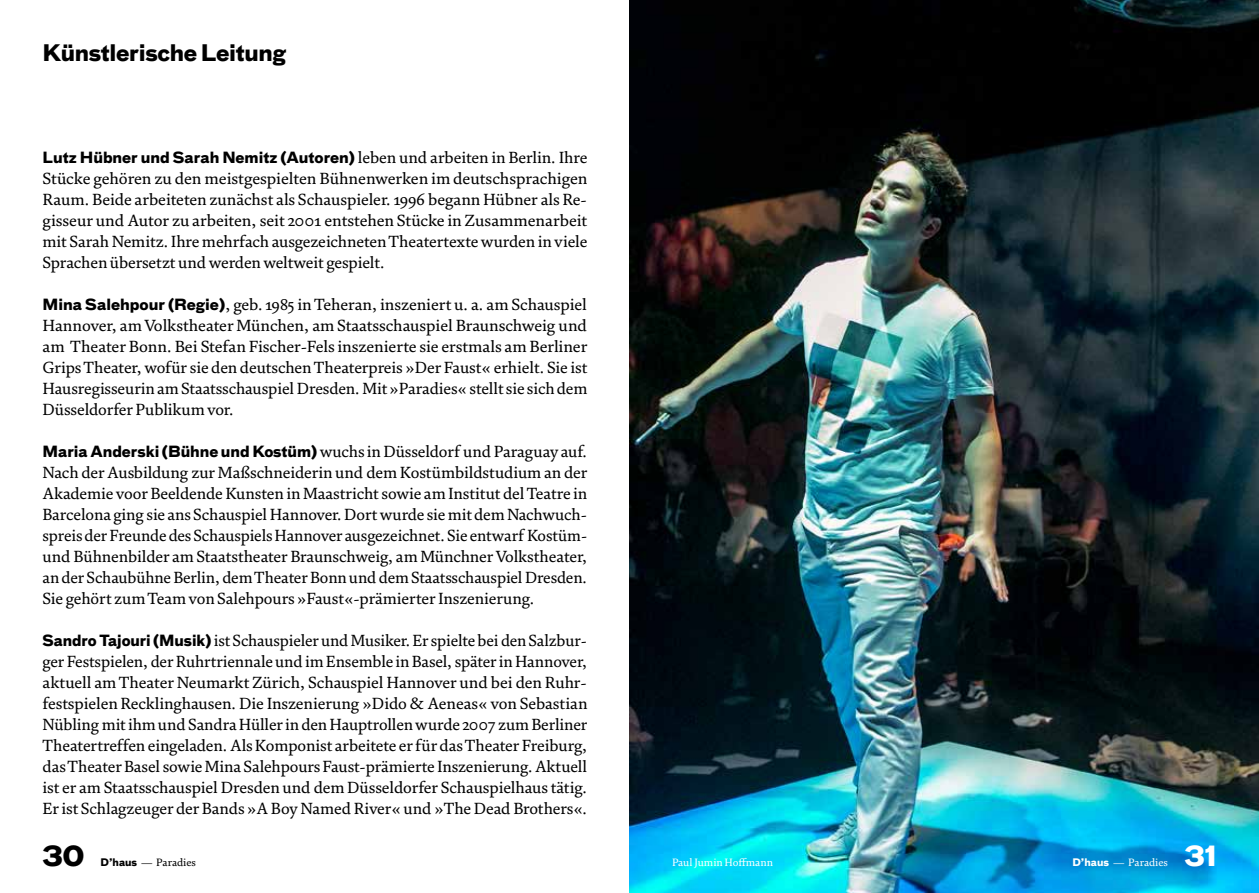
<style>
.page{position:relative;width:1259px;height:893px;background:#fff}
.page>*{position:absolute;margin:0;border:0;box-sizing:border-box;transform-origin:0 0}
.t1{font:700 27px "Bau Pro";color:#000}
.t2{font:700 27px "Bau Pro";color:#fff}
.t3{font:700 22.2px "Bau Pro";letter-spacing:-.015em;color:#000}
.t4{font:16.5px/21px "FS Brabo";letter-spacing:-.005em;color:#000;text-align:justify}
.t5{font:700 15px "Bau Pro";color:#000}
.t6{font:10.8px "FS Brabo";letter-spacing:-.005em;color:#fff}
.t7{font:10.8px "FS Brabo";letter-spacing:-.005em;color:#000}
.s1{font-family:"FS Brabo";font-weight:400;font-size:16.5px}
.s2{font-family:"Bau Pro";font-weight:700;font-size:15px}
.s3{font-family:"Bau Pro";font-weight:700;font-size:10.2px}
</style>
<div class="page">
<img style="left:629px;top:0;width:630px;height:893px">
<h2 class="t3" style="left:43px;top:33px;width:245px">Künstlerische Leitung</h2>
<p class="t5" style="left:43px;top:144px;width:546px">Lutz Hübner und Sarah Nemitz (Autoren) <span class="s1">leben und arbeiten in Berlin. Ihre</span></p>
<p class="t4" style="left:43px;top:167px;width:546px">Stücke gehören zu den meistgespielten Bühnenwerken im deutschsprachigen Raum. Beide arbeiteten zunächst als Schauspieler. 1996 begann Hübner als Re&shy;gisseur und Autor zu arbeiten, seit 2001 entstehen Stücke in Zusammenarbeit mit Sarah Nemitz. Ihre mehrfach ausgezeichneten Theatertexte wurden in viele Sprachen übersetzt und werden weltweit gespielt.</p>
<p class="t4" style="left:43px;top:293px;width:546px"><span class="s2">Mina Salehpour (Regie)</span>, geb. 1985 in Teheran, inszeniert u. a. am Schauspiel Hannover, am Volkstheater München, am Staatsschauspiel Braunschweig und am Theater Bonn. Bei Stefan Fischer-Fels inszenierte sie erstmals am Berliner Grips Theater, wofür sie den deutschen Theaterpreis »Der Faust« erhielt. Sie ist Hausregisseurin am Staatsschauspiel Dresden. Mit »Paradies« stellt sie sich dem Düsseldorfer Publikum vor.</p>
<p class="t4" style="left:43px;top:440px;width:546px"><span class="s2">Maria Anderski (Bühne und Kostüm)</span> wuchs in Düsseldorf und Paraguay auf.<br>Nach der Ausbildung zur Maßschneiderin und dem Kostümbildstudium an der Akademie voor Beeldende Kunsten in Maastricht sowie am Institut del Teatre in Barcelona ging sie ans Schauspiel Hannover. Dort wurde sie mit dem Nachwuch&shy;spreis der Freunde des Schauspiels Hannover ausgezeichnet. Sie entwarf Kostüm&shy;und Bühnenbilder am Staatstheater Braunschweig, am Münchner Volkstheater, an der Schaubühne Berlin, dem Theater Bonn und dem Staatsschauspiel Dresden.<br>Sie gehört zum Team von Salehpours »Faust«-prämierter Inszenierung.</p>
<p class="t4" style="left:43px;top:629px;width:546px"><span class="s2">Sandro Tajouri (Musik)</span> ist Schauspieler und Musiker. Er spielte bei den Salzbur&shy;ger Festspielen, der Ruhrtriennale und im Ensemble in Basel, später in Hannover, aktuell am Theater Neumarkt Zürich, Schauspiel Hannover und bei den Ruhr&shy;festspielen Recklinghausen. Die Inszenierung »Dido &amp; Aeneas« von Sebastian Nübling mit ihm und Sandra Hüller in den Hauptrollen wurde 2007 zum Berliner Theatertreffen eingeladen. Als Komponist arbeitete er für das Theater Freiburg, das Theater Basel sowie Mina Salehpours Faust-prämierte Inszenierung. Aktuell ist er am Staatsschauspiel Dresden und dem Düsseldorfer Schauspielhaus tätig.<br>Er ist Schlagzeuger der Bands »A Boy Named River« und »The Dead Brothers«.</p>
<h1 class="t1" style="left:43px;top:833px;width:44px">30</h1>
<p class="t7" style="left:101px;top:855px;width:97px"><span class="s3">D’haus</span> — Paradies</p>
<p class="t6" style="left:672px;top:855px;width:102px">Paul Jumin Hoffmann</p>
<p class="t6" style="left:1072px;top:855px;width:97px"><span class="s3">D’haus</span> — Paradies</p>
<h1 class="t2" style="left:1184px;top:833px;width:33px">31</h1>
</div>
